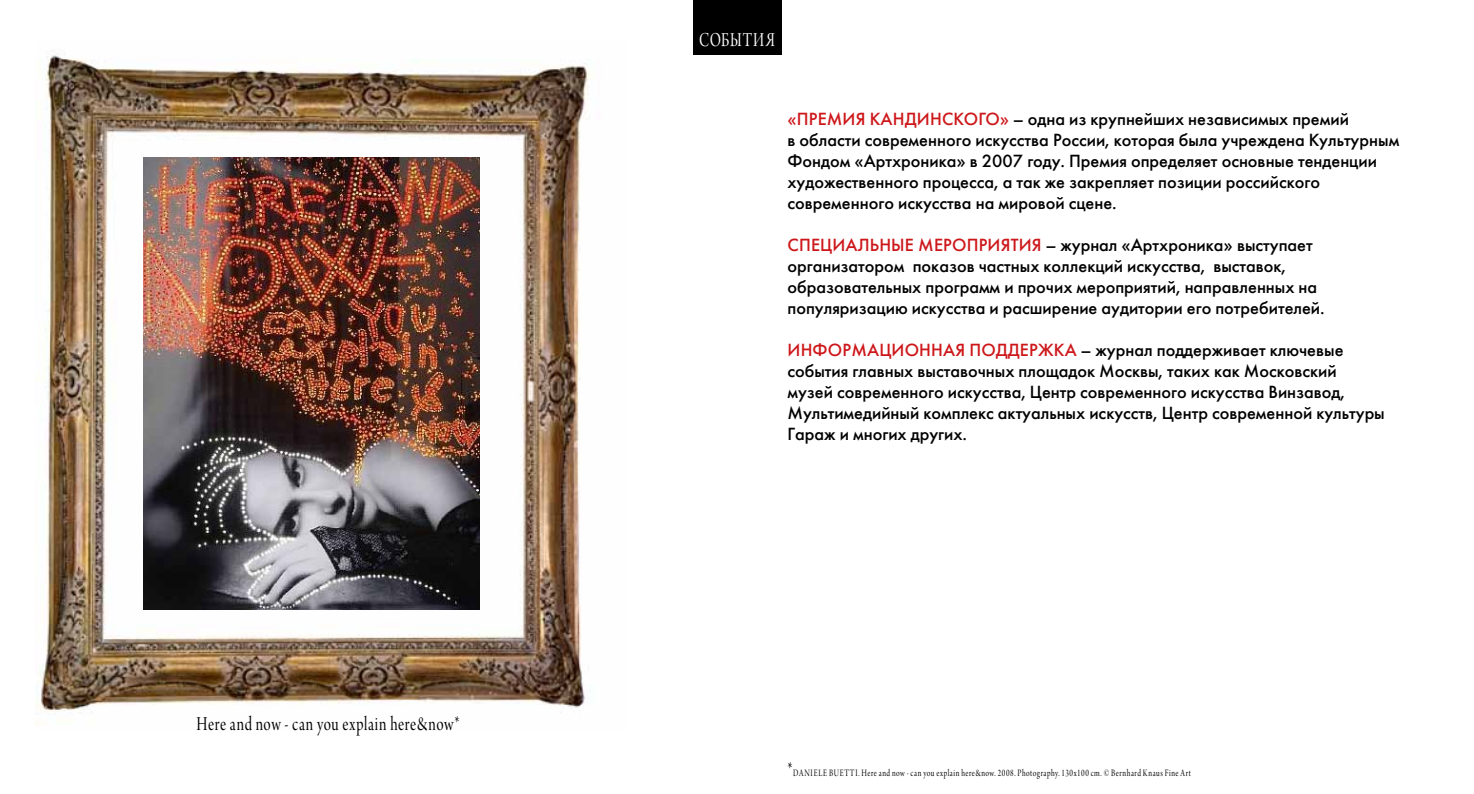
<style>
.page{position:relative;width:1474px;height:794px;background:#fff}
.page>*{position:absolute;margin:0;border:0;box-sizing:border-box;transform-origin:0 0}
.t1{font:21px "Arno Pro Display";letter-spacing:.035em;color:#000;scale:.75 1}
.t2{font:21px "Arno Pro Display";letter-spacing:.05em;color:#fff;scale:.75 1}
.t3{font:17.5px/21px "Futura Futuris";color:#000}
.t4{font:10.5px "Arno Pro Display";letter-spacing:.075em;color:#000;scale:.75 1}
.s1{color:#cd171a}
.s2{font-size:21px}
</style>
<div class="page">
<img style="left:36px;top:53px;width:555px;height:671px">
<div style="left:693px;top:0;width:88px;height:54px;background:#000"></div>
<img style="left:144px;top:157px;width:336px;height:452px">
<p class="t1" style="left:197px;top:712px;width:352px">Here and now - can you explain here&amp;now*</p>
<p class="t2" style="left:699px;top:29px;width:103px">СОБЫТИЯ</p>
<p class="t3" style="left:787px;top:109px;width:613px"><span class="s1">«П ремия Кандинского»</span> – одна из крупнейших независимых премий<br>в области современного искусства России, которая была учреждена Культурным Фондом «Артхроника» в 2007 году. П ремия определяет основные тенденции художественного процесса, а так же закрепляет позиции российского современного искусства на мировой сцене.</p>
<p class="t3" style="left:787px;top:235px;width:539px"><span class="s1">Специальные мероприятия</span> – журнал «Артхроника» выступает организатором показов частных коллекций искусства, выставок, образовательных программ и прочих мероприятий, направленных на популяризацию искусства и расширение аудитории его потребителей.</p>
<p class="t3" style="left:787px;top:340px;width:599px"><span class="s1">И нформационная поддержка</span> – журнал поддерживает ключевые события главных выставочных площадок Москвы, таких как Московский музей современного искусства, Центр современного искусства Винзавод, Мультимедийный комплекс актуальных искусств, Центр современной культуры Гараж и многих других.</p>
<p class="t4" style="left:787px;top:767px;width:539px"><span class="s2">*</span>Daniele Buetti. Here and now - can you explain here&amp;now. 2008. Photography. 130x100 cm. © Bernhard Knaus Fine Art</p>
</div>
